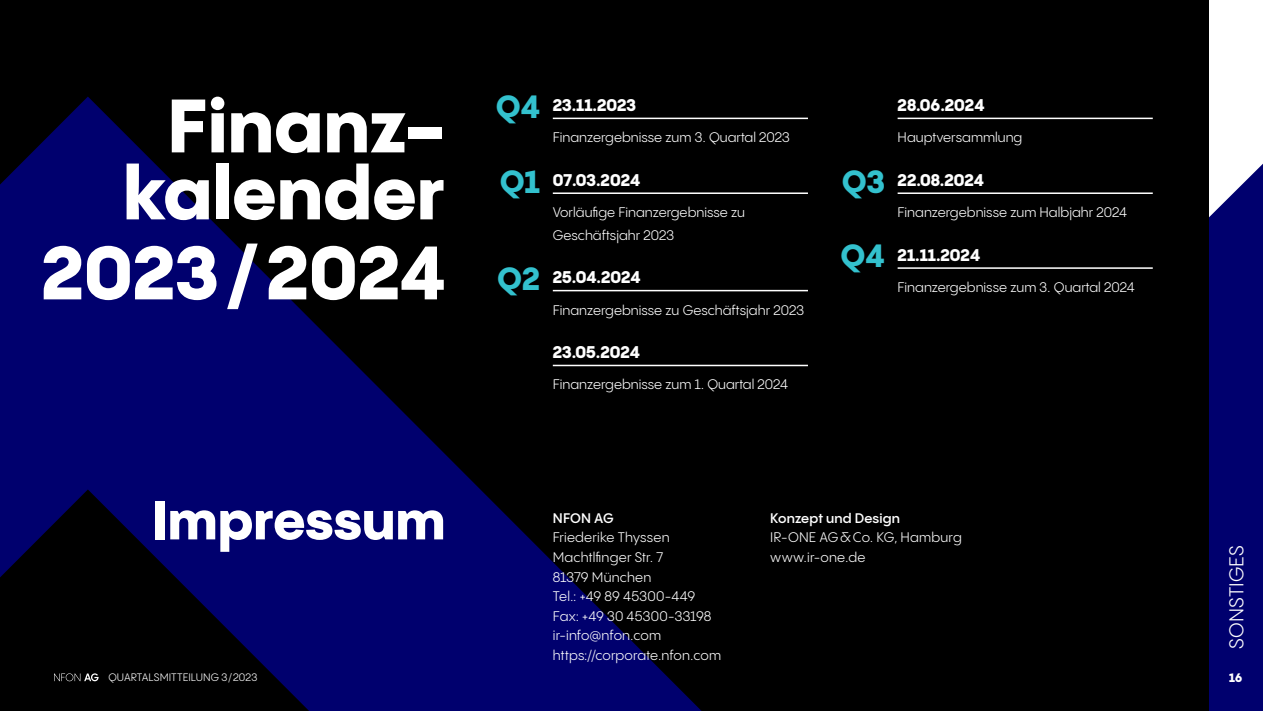
<style>
.page{position:relative;width:1263px;height:711px;background:#fff}
.page>*{position:absolute;margin:0;border:0;box-sizing:border-box;transform-origin:0 0}
.t1{font:800 74.4px/66.9px "PP Pangram Sans";color:#fff;text-align:center}
.t2{font:800 54px "PP Pangram Sans";color:#fff}
.t3{font:800 31.35px "PP Pangram Sans";letter-spacing:-.005em;color:#33c1ce}
.t4{font:19.5px "PP Pangram Sans";color:#fff}
.t5{font:800 16.5px "PP Pangram Sans";color:#fff}
.t6{font:13.5px/19.5px "PP Pangram Sans";color:#fff}
.t7{font:600 13.5px "PP Pangram Sans";letter-spacing:.015em;color:#fff}
.t8{font:800 12px "PP Pangram Sans";color:#fff}
.t9{font:10.5px "PP Pangram Sans";letter-spacing:.005em;color:#fff}
</style>
<div class="page">
<div style="left:1209px;top:163px;width:54px;height:547px;background:#00006e"></div>
<div style="left:0;top:0;width:1209px;height:710px;background:#000"></div>
<svg style="left:0;top:96px;width:702px;height:614px"></svg>
<hr style="left:553px;top:117px;width:255px;height:2px;background:#fff">
<hr style="left:553px;top:192px;width:255px;height:2px;background:#fff">
<hr style="left:553px;top:289px;width:255px;height:2px;background:#fff">
<hr style="left:553px;top:364px;width:255px;height:2px;background:#fff">
<hr style="left:898px;top:117px;width:255px;height:2px;background:#fff">
<hr style="left:898px;top:192px;width:255px;height:2px;background:#fff">
<hr style="left:898px;top:267px;width:255px;height:1px;background:#fff">
<svg style="left:54px;top:673px;width:45px;height:7px"></svg>
<h1 class="t1" style="left:123px;top:90px;width:324px">Finanz&shy;kalender</h1>
<h1 class="t1" style="left:42px;top:237px;width:405px">2023/2024</h1>
<h2 class="t2" style="left:152px;top:484px;width:295px">Impressum</h2>
<p class="t9" style="left:108px;top:670px;width:150px">QUARTALSMITTEILUNG 3/2023</p>
<h3 class="t3" style="left:496px;top:86px;width:46px">Q4</h3>
<h3 class="t3" style="left:500px;top:161px;width:42px">Q1</h3>
<h3 class="t3" style="left:497px;top:258px;width:44px">Q2</h3>
<p class="t5" style="left:553px;top:94px;width:85px">23.11.2023</p>
<p class="t6" style="left:553px;top:127px;width:239px">Finanzergebnisse zum 3. Quartal 2023</p>
<p class="t5" style="left:553px;top:169px;width:89px">07.03.2024</p>
<p class="t6" style="left:553px;top:201px;width:194px;line-height:22.5px">Vorläufige Finanzergebnisse zu<br>Geschäftsjahr 2023</p>
<p class="t5" style="left:553px;top:266px;width:89px">25.04.2024</p>
<p class="t6" style="left:553px;top:300px;width:253px">Finanzergebnisse zu Geschäftsjahr 2023</p>
<p class="t5" style="left:553px;top:341px;width:89px">23.05.2024</p>
<p class="t6" style="left:553px;top:374px;width:237px">Finanzergebnisse zum 1. Quartal 2024</p>
<h3 class="t3" style="left:842px;top:161px;width:45px">Q3</h3>
<h3 class="t3" style="left:841px;top:235px;width:46px">Q4</h3>
<p class="t5" style="left:898px;top:94px;width:88px">28.06.2024</p>
<p class="t6" style="left:898px;top:127px;width:126px">Hauptversammlung</p>
<p class="t5" style="left:898px;top:169px;width:88px">22.08.2024</p>
<p class="t6" style="left:898px;top:202px;width:231px">Finanzergebnisse zum Halbjahr 2024</p>
<p class="t5" style="left:898px;top:244px;width:84px">21.11.2024</p>
<p class="t6" style="left:898px;top:277px;width:238px">Finanzergebnisse zum 3. Quartal 2024</p>
<p class="t7" style="left:553px;top:509px;width:63px">NFON AG</p>
<p class="t6" style="left:553px;top:527px;width:170px">Friederike Thyssen<br>Machtlfinger Str. 7<br>81379 München<br>Tel.: +49 89 45300-449<br>Fax: +49 30 45300-33198 ir-info@nfon.com https://corporate.nfon.com</p>
<p class="t7" style="left:770px;top:509px;width:131px">Konzept und Design</p>
<p class="t6" style="left:770px;top:527px;width:193px">IR-ONE AG&amp;Co. KG, Hamburg www.ir-one.de</p>
<h3 class="t4" style="left:1224px;top:648px;width:103px;rotate:-90deg">Sonstiges</h3>
<p class="t8" style="left:1229px;top:669px;width:15px">16</p>
</div>
